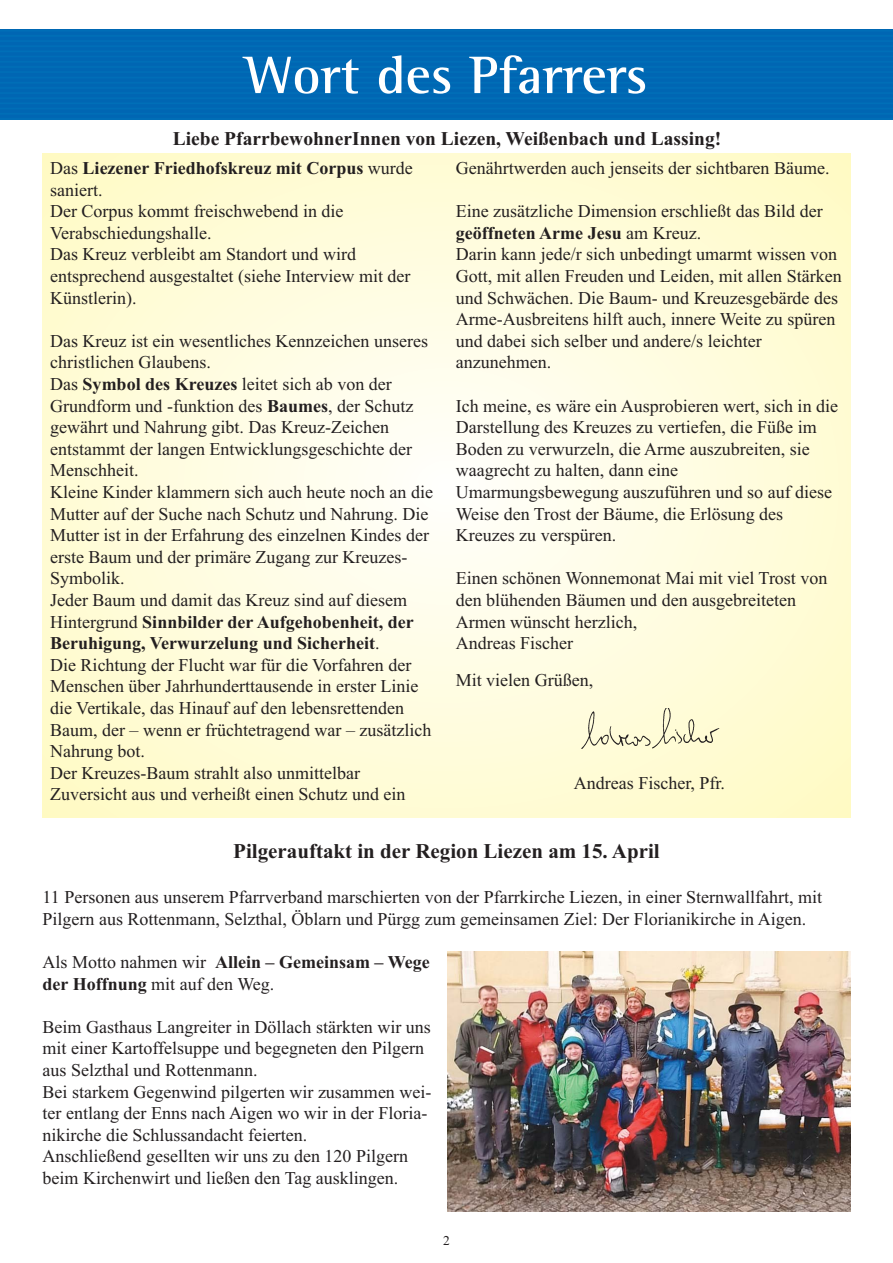
<style>
.page{position:relative;width:893px;height:1263px;background:#fff}
.page>*{position:absolute;margin:0;border:0;box-sizing:border-box;transform-origin:0 0}
.t1{font:700 54px "Rotis Semi Serif";color:#fff}
.t2{font:700 21px "Times New Roman";color:#231f20}
.t3{font:700 19.5px "Times New Roman";color:#231f20}
.t4{font:18px/21.6px "Times New Roman";color:#231f20}
.t5{font:700 18px/21.6px "Times New Roman";color:#231f20}
.t6{font:13.5px "Times New Roman";color:#231f20}
.s1{font-weight:700}
.s2{font-weight:400}
</style>
<div class="page">
<svg style="left:43px;top:154px;width:808px;height:664px;background:#fffcdc"></svg>
<div style="left:0;top:30px;width:893px;height:89px;background:#0067b3"></div>
<img style="left:558px;top:709px;width:183px;height:52px">
<img style="left:447px;top:951px;width:403px;height:260px">
<h1 class="t1" style="left:245px;top:55px;width:403px">Wort des Pfarrers</h1>
<p class="t3" style="left:173px;top:132px;width:550px">Liebe PfarrbewohnerInnen von Liezen, Weißenbach und Lassing!</p>
<p class="t4" style="left:50px;top:159px;width:364px">Das <span class="s1">Liezener Friedhofskreuz mit Corpus</span> wurde saniert.<br>Der Corpus kommt freischwebend in die<br>Verabschiedungshalle.<br>Das Kreuz verbleibt am Standort und wird entsprechend ausgestaltet (siehe Interview mit der<br>Künstlerin).</p>
<p class="t4" style="left:50px;top:332px;width:384px">Das Kreuz ist ein wesentliches Kennzeichen unseres christlichen Glaubens.<br>Das <span class="s1">Symbol des Kreuzes</span> leitet sich ab von der Grundform und -funktion des <span class="s1">Baumes</span>, der Schutz gewährt und Nahrung gibt. Das Kreuz-Zeichen entstammt der langen Entwicklungsgeschichte der Menschheit.<br>Kleine Kinder klammern sich auch heute noch an die Mutter auf der Suche nach Schutz und Nahrung. Die Mutter ist in der Erfahrung des einzelnen Kindes der erste Baum und der primäre Zugang zur Kreuzes-Symbolik.<br>Jeder Baum und damit das Kreuz sind auf diesem Hintergrund <span class="s1">Sinnbilder der Aufgehobenheit, der Beruhigung, Verwurzelung und Sicherheit</span>.<br>Die Richtung der Flucht war für die Vorfahren der Menschen über Jahrhunderttausende in erster Linie die Vertikale, das Hinauf auf den lebensrettenden Baum, der – wenn er früchtetragend war – zusätzlich Nahrung bot.<br>Der Kreuzes-Baum strahlt also unmittelbar Zuversicht aus und verheißt einen Schutz und ein</p>
<p class="t4" style="left:456px;top:159px;width:375px">Genährtwerden auch jenseits der sichtbaren Bäume.</p>
<p class="t4" style="left:456px;top:202px;width:387px">Eine zusätzliche Dimension erschließt das Bild der <span class="s1">geöffneten Arme Jesu</span> am Kreuz.<br>Darin kann jede/r sich unbedingt umarmt wissen von Gott, mit allen Freuden und Leiden, mit allen Stärken und Schwächen. Die Baum- und Kreuzesgebärde des Arme-Ausbreitens hilft auch, innere Weite zu spüren und dabei sich selber und andere/s leichter anzunehmen.</p>
<p class="t4" style="left:456px;top:396px;width:384px">Ich meine, es wäre ein Ausprobieren wert, sich in die Darstellung des Kreuzes zu vertiefen, die Füße im Boden zu verwurzeln, die Arme auszubreiten, sie waagrecht zu halten, dann eine Umarmungsbewegung auszuführen und so auf diese Weise den Trost der Bäume, die Erlösung des Kreuzes zu verspüren.</p>
<p class="t4" style="left:456px;top:569px;width:373px">Einen schönen Wonnemonat Mai mit viel Trost von den blühenden Bäumen und den ausgebreiteten Armen wünscht herzlich,<br>Andreas Fischer</p>
<p class="t4" style="left:456px;top:671px;width:139px">Mit vielen Grüßen,</p>
<p class="t4" style="left:574px;top:774px;width:153px">Andreas Fischer, Pfr.</p>
<p class="t2" style="left:233px;top:844px;width:428px">Pilgerauftakt in der Region Liezen am 15. April</p>
<p class="t4" style="left:43px;top:888px;width:781px">11 Personen aus unserem Pfarrverband marschierten von der Pfarrkirche Liezen, in einer Sternwallfahrt, mit<br>Pilgern aus Rottenmann, Selzthal, Öblarn und Pürgg zum gemeinsamen Ziel: Der Florianikirche in Aigen.</p>
<p class="t5" style="left:43px;top:953px;width:389px"><span class="s2">Als Motto nahmen wir</span> Allein – Gemeinsam – Wege der Hoffnung <span class="s2">mit auf den Weg.</span></p>
<p class="t4" style="left:43px;top:1018px;width:390px">Beim Gasthaus Langreiter in Döllach stärkten wir uns mit einer Kartoffelsuppe und begegneten den Pilgern aus Selzthal und Rottenmann.<br>Bei starkem Gegenwind pilgerten wir zusammen wei&shy;ter entlang der Enns nach Aigen wo wir in der Floria&shy;nikirche die Schlussandacht feierten.<br>Anschließend gesellten wir uns zu den 120 Pilgern beim Kirchenwirt und ließen den Tag ausklingen.</p>
<p class="t6" style="left:443px;top:1235px;width:8px">2</p>
</div>
